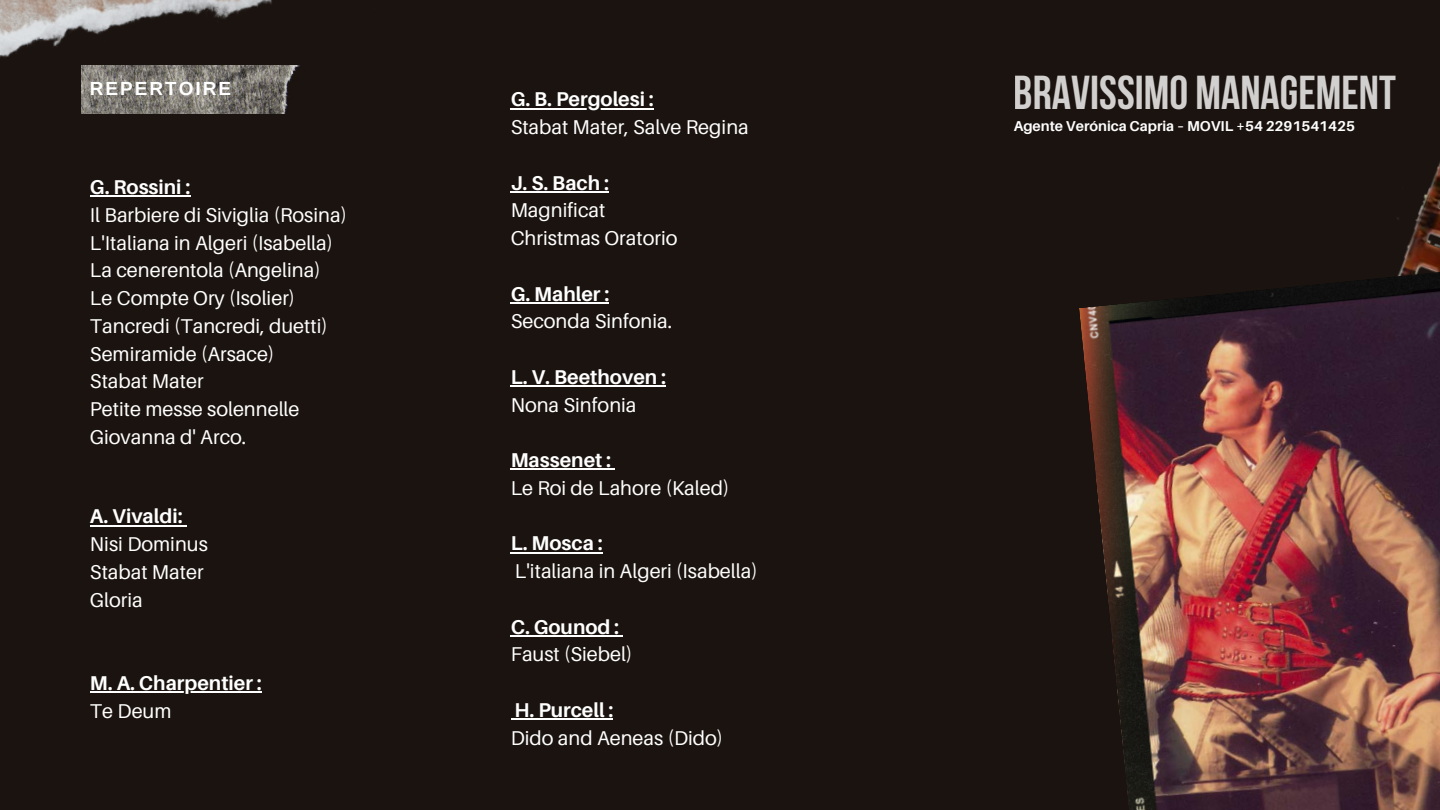
<style>
.page{position:relative;width:1440px;height:810px;background:#1b130f}
.page>*{position:absolute;margin:0;border:0;box-sizing:border-box;transform-origin:0 0}
.t1{font:700 47.4px "Bebas Neue";color:#fff}
.t2{font:20px "Aileron";color:#fff}
.t3{font:700 20px "Aileron";color:#fff}
.t4{font:700 19px "Arimo";letter-spacing:.105em;color:#fff}
.t5{font:700 14.3px "Aileron";color:#fff}
</style>
<div class="page">
<img style="left:1397px;top:162px;width:43px;height:106px">
<img style="left:0;top:0;width:654px;height:110px">
<img style="left:1079px;top:268px;width:361px;height:542px">
<img style="left:81px;top:66px;width:241px;height:48px">
<hr style="left:90px;top:196px;width:100px;height:1px;background:#fff">
<hr style="left:511px;top:108px;width:143px;height:1px;background:#fff">
<hr style="left:511px;top:191px;width:98px;height:2px;background:#fff">
<hr style="left:511px;top:302px;width:98px;height:2px;background:#fff">
<hr style="left:511px;top:385px;width:155px;height:2px;background:#fff">
<hr style="left:511px;top:469px;width:100px;height:1px;background:#fff">
<hr style="left:511px;top:552px;width:92px;height:1px;background:#fff">
<hr style="left:511px;top:635px;width:108px;height:2px;background:#fff">
<hr style="left:515px;top:718px;width:98px;height:2px;background:#fff">
<hr style="left:90px;top:525px;width:93px;height:1px;background:#fff">
<hr style="left:90px;top:691px;width:172px;height:2px;background:#fff">
<p class="t4" style="left:90px;top:78px;width:143px">REPERTOIRE</p>
<p class="t3" style="left:90px;top:175px;width:102px">G. Rossini :</p>
<p class="t2" style="left:90px;top:202px;width:258px">Il Barbiere di Siviglia (Rosina)</p>
<p class="t2" style="left:90px;top:230px;width:245px">L'Italiana in Algeri (Isabella)</p>
<p class="t2" style="left:90px;top:258px;width:232px">La cenerentola (Angelina)</p>
<p class="t2" style="left:90px;top:286px;width:207px">Le Compte Ory (Isolier)</p>
<p class="t2" style="left:90px;top:313px;width:239px">Tancredi (Tancredi, duetti)</p>
<p class="t2" style="left:90px;top:341px;width:186px">Semiramide (Arsace)</p>
<p class="t2" style="left:90px;top:369px;width:115px">Stabat Mater</p>
<p class="t2" style="left:90px;top:397px;width:211px">Petite messe solennelle</p>
<p class="t2" style="left:90px;top:424px;width:158px">Giovanna d' Arco.</p>
<p class="t3" style="left:90px;top:504px;width:94px">A. Vivaldi:</p>
<p class="t2" style="left:90px;top:532px;width:119px">Nisi Dominus</p>
<p class="t2" style="left:90px;top:560px;width:115px">Stabat Mater</p>
<p class="t2" style="left:90px;top:587px;width:54px">Gloria</p>
<p class="t3" style="left:90px;top:671px;width:173px">M. A. Charpentier :</p>
<p class="t2" style="left:90px;top:698px;width:83px">Te Deum</p>
<p class="t3" style="left:511px;top:87px;width:145px">G. B. Pergolesi :</p>
<p class="t2" style="left:511px;top:115px;width:240px">Stabat Mater, Salve Regina</p>
<p class="t3" style="left:511px;top:170px;width:100px">J. S. Bach :</p>
<p class="t2" style="left:511px;top:198px;width:96px">Magnificat</p>
<p class="t2" style="left:511px;top:226px;width:168px">Christmas Oratorio</p>
<p class="t3" style="left:511px;top:281px;width:100px">G. Mahler :</p>
<p class="t2" style="left:511px;top:309px;width:163px">Seconda Sinfonia.</p>
<p class="t3" style="left:511px;top:364px;width:157px">L. V. Beethoven :</p>
<p class="t2" style="left:511px;top:392px;width:127px">Nona Sinfonia</p>
<p class="t3" style="left:511px;top:448px;width:102px">Massenet :</p>
<p class="t2" style="left:511px;top:475px;width:220px">Le Roi de Lahore (Kaled)</p>
<p class="t3" style="left:511px;top:531px;width:94px">L. Mosca :</p>
<p class="t2" style="left:515px;top:559px;width:244px">L'italiana in Algeri (Isabella)</p>
<p class="t3" style="left:511px;top:614px;width:110px">C. Gounod :</p>
<p class="t2" style="left:511px;top:642px;width:123px">Faust (Siebel)</p>
<p class="t3" style="left:515px;top:697px;width:100px">H. Purcell :</p>
<p class="t2" style="left:511px;top:725px;width:214px">Dido and Aeneas (Dido)</p>
<h1 class="t1" style="left:1014px;top:74px;width:384px">BRAVISSIMOMANAGEMENT</h1>
<p class="t5" style="left:1014px;top:117px;width:343px">Agente Verónica Capria – MOVIL +54 2291541425</p>
</div>
